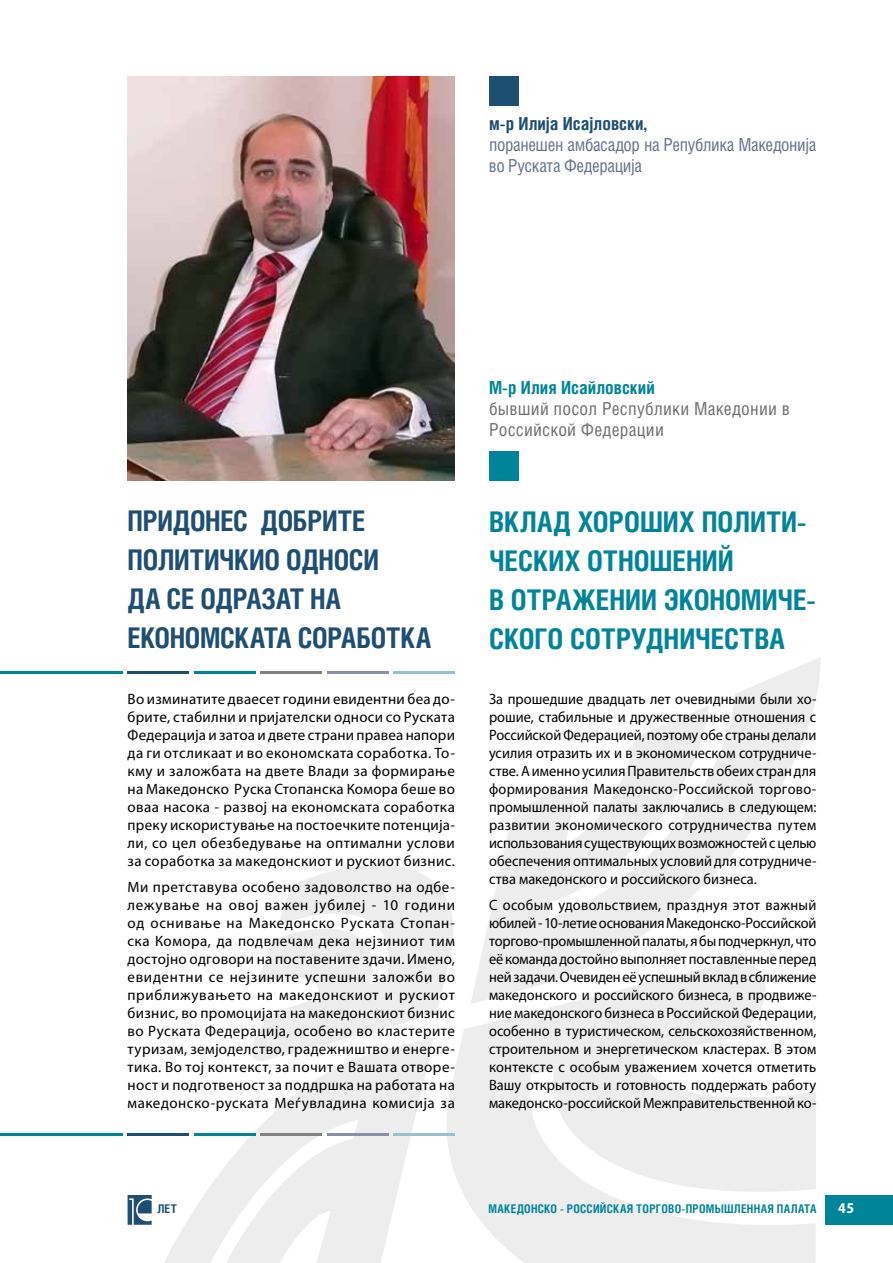
<style>
.page{position:relative;width:893px;height:1263px;background:#fff}
.page>*{position:absolute;margin:0;border:0;box-sizing:border-box;transform-origin:0 0}
.t1{font:700 28.5px/39px "Helios Cond C";color:#008499}
.t2{font:700 28.5px/39px "Helios Cond C";letter-spacing:-.01em;color:#1e4f72}
.t3{font:18px/21px "Helios Cond C";letter-spacing:-.02em;color:#64728f}
.t4{font:18px/21px "Helios Cond C";letter-spacing:.015em;color:#6d6e71}
.t5{font:700 18px "Helios Cond C";color:#1e4f72}
.t6{font:700 18px "Helios Cond C";color:#008499}
.t7{font:15px/18px "Myriad Pro";letter-spacing:.015em;color:#000;text-align:justify;scale:.96 1}
.t8{font:15px/18px "Myriad Pro";letter-spacing:.015em;color:#000;text-align:justify}
.t9{font:700 semi-condensed 15px "Myriad Pro";color:#fff}
.t10{font:700 12px "Helios Cond C";letter-spacing:.02em;color:#008499}
.t11{font:700 12px "Helios Cond C";color:#1e4f72}
</style>
<div class="page">
<svg style="left:480px;top:657px;width:341px;height:302px"></svg>
<svg style="left:256px;top:865px;width:197px;height:172px;fill:#ededee"></svg>
<svg style="left:422px;top:959px;width:394px;height:304px;fill:#ededee"></svg>
<svg style="left:132px;top:1037px;width:302px;height:226px"></svg>
<img style="left:128px;top:77px;width:327px;height:403px">
<div style="left:489px;top:77px;width:30px;height:29px;background:#1e4f72"></div>
<div style="left:489px;top:451px;width:30px;height:29px;background:#008499"></div>
<hr style="left:0;top:1133px;width:122px;height:2px;background:#008499">
<hr style="left:128px;top:1133px;width:61px;height:2px;background:#1e4f72">
<hr style="left:194px;top:1133px;width:62px;height:2px;background:#008499">
<hr style="left:261px;top:1133px;width:61px;height:2px;background:#808285">
<hr style="left:327px;top:1133px;width:62px;height:2px;background:#8a90a7">
<hr style="left:394px;top:1133px;width:61px;height:2px;background:#94c3cf">
<hr style="left:0;top:672px;width:122px;height:2px;background:#008499">
<hr style="left:128px;top:672px;width:61px;height:2px;background:#1e4f72">
<hr style="left:194px;top:672px;width:62px;height:2px;background:#008499">
<hr style="left:261px;top:672px;width:61px;height:2px;background:#808285">
<hr style="left:327px;top:672px;width:62px;height:2px;background:#8a90a7">
<hr style="left:394px;top:672px;width:61px;height:2px;background:#94c3cf">
<div style="left:825px;top:1195px;width:68px;height:30px;background:#008499"></div>
<svg style="left:128px;top:1195px;width:24px;height:30px"></svg>
<p class="t5" style="left:489px;top:113px;width:159px">м-р Илија Исајловски,</p>
<p class="t3" style="left:489px;top:134px;width:329px">поранешен амбасадор на Република Македонија во Руската Федерација</p>
<p class="t6" style="left:489px;top:377px;width:167px">М-р Илия Исайловский</p>
<p class="t4" style="left:489px;top:398px;width:302px">бывший посол Республики Македонии в<br>Российской Федерации</p>
<h1 class="t2" style="left:128px;top:501px;width:305px">ПРИДОНЕС ДОБРИТЕ<br>ПОЛИТИЧКИО ОДНОСИ<br>ДА СЕ ОДРАЗАТ НА<br>ЕКОНОМСКАТА СОРАБОТКА</h1>
<h1 class="t1" style="left:489px;top:502px;width:328px">ВКЛАД ХОРОШИХ ПОЛИТИ-<br>ЧЕСКИХ ОТНОШЕНИЙ<br>В ОТРАЖЕНИИ ЭКОНОМИЧЕ-<br>СКОГО СОТРУДНИЧЕСТВА</h1>
<p class="t8" style="left:128px;top:690px;width:329px">Во изминатите дваесет години евидентни беа до&shy;брите, стабилни и пријателски односи со Руската Федерација и затоа и двете страни правеа напори да ги отсликаат и во економската соработка. То&shy;кму и заложбата на двете Влади за формирање на Македонско Руска Стопанска Комора беше во оваа насока - развој на економската соработка преку искористување на постоечките потенција&shy;ли, со цел обезбедување на оптимални услови за соработка за македонскиот и рускиот бизнис.</p>
<p class="t8" style="left:128px;top:878px;width:329px">Ми претставува особено задоволство на одбе&shy;лежување на овој важен јубилеј - 10 години од оснивање на Македонско Руската Стопан&shy;ска Комора, да подвлечам дека нејзиниот тим достојно одговори на поставените здачи. Имено, евидентни се нејзините успешни заложби во приближувањето на македонскиот и рускиот бизнис, во промоцијата на македонскиот бизнис во Руската Федерација, особено во кластерите туризам, земјоделство, градежништво и енерге&shy;тика. Во тој контекст, за почит е Вашата отворе&shy;ност и подготвеност за поддршка на работата на македонско-руската Меѓувладина комисија за</p>
<p class="t7" style="left:489px;top:690px;width:343px">За прошедшие двадцать лет очевидными были хо&shy;рошие, стабильные и дружественные отношения с Российской Федерацией, поэтому обе страны делали усилия отразить их и в экономическом сотрудниче&shy;стве. А именно усилия Правительств обеих стран для формирования Македонско-Российской торгово&shy;промышленной палаты заключались в следующем: развитии экономического сотрудничества путем использования существующих возможностей с целью обеспечения оптимальных условий для сотрудниче&shy;ства македонского и российского бизнеса.</p>
<p class="t7" style="left:489px;top:896px;width:343px">С особым удовольствием, празднуя этот важный юбилей - 10-летие основания Македонско-Российской торгово-промышленной палаты, я бы подчеркнул, что её команда достойно выполняет поставленные перед ней задачи. Очевиден её успешный вклад в сближение македонского и российского бизнеса, в продвиже&shy;ние македонского бизнеса в Российской Федерации, особенно в туристическом, сельскохозяйственном, строительном и энергетическом кластерах. В этом контексте с особым уважением хочется отметить Вашу открытость и готовность поддержать работу македонско-российской Межправительственной ко-</p>
<p class="t11" style="left:157px;top:1201px;width:21px">ЛЕТ</p>
<p class="t10" style="left:488px;top:1201px;width:329px">МАКЕДОНСКО - РОССИЙСКАЯ ТОРГОВО-ПРОМЫШЛЕННАЯ ПАЛАТА</p>
<p class="t9" style="left:838px;top:1200px;width:18px">45</p>
</div>
